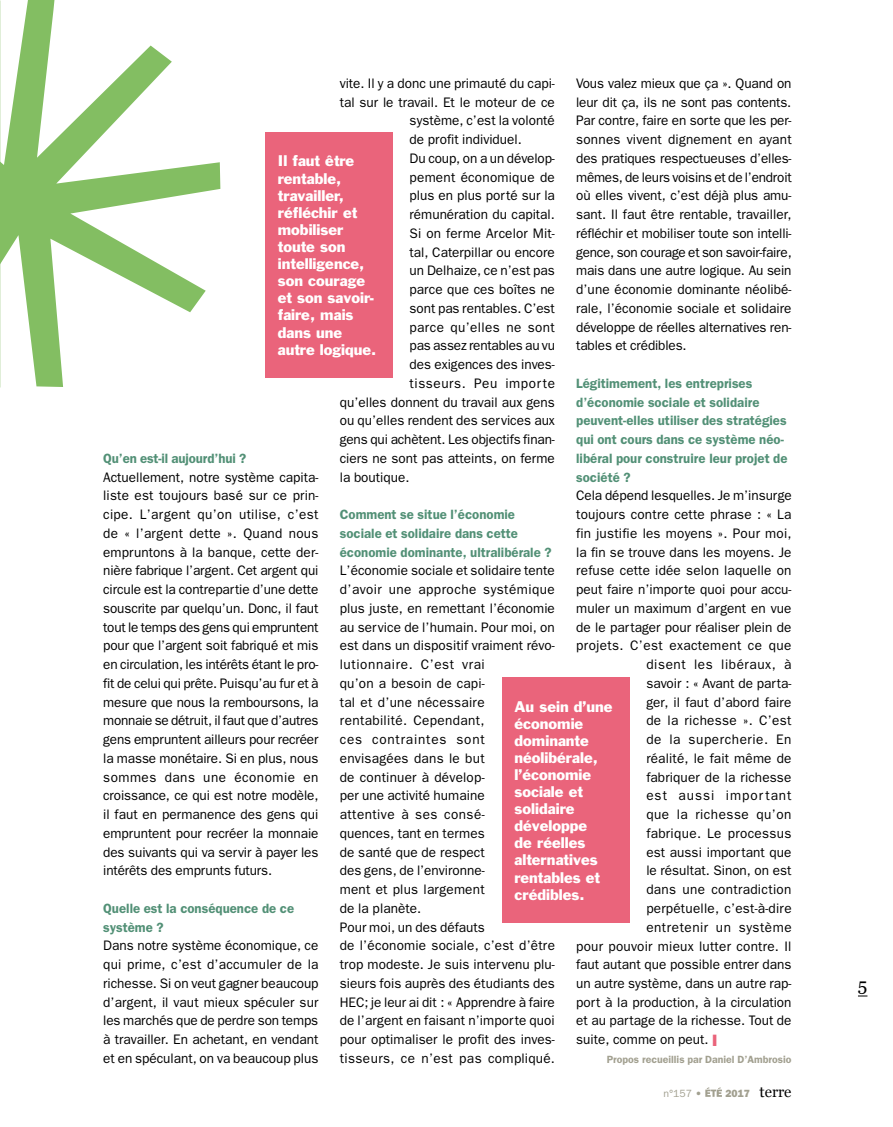
<style>
.page{position:relative;width:893px;height:1127px;background:#fff}
.page>*{position:absolute;margin:0;border:0;box-sizing:border-box;transform-origin:0 0}
.t1{font:18px "Georgia";color:#000}
.t2{font:15px "Georgia";color:#000}
.t3{font:14.25px/17.1px "Franklin Gothic";color:#fff}
.t4{font:13.8px/18.8px "Franklin Gothic";letter-spacing:.005em;color:#000;text-align:justify}
.t5{font:13.8px "Franklin Gothic";letter-spacing:.025em;color:#000}
.t6{font:13.8px "Franklin Gothic";letter-spacing:.04em;color:#000}
.t7{font:13.8px "Franklin Gothic";letter-spacing:-.015em;color:#000}
.t8{font:13.8px "Franklin Gothic";letter-spacing:.045em;color:#000}
.t9{font:13.8px "Franklin Gothic";letter-spacing:.035em;color:#000}
.t10{font:13.8px "Franklin Gothic";letter-spacing:.075em;color:#000}
.t11{font:600 13.5px/18.8px "Franklin Gothic";color:#529076}
.t12{font:600 10.5px "Franklin Gothic";color:#a2a090}
.t13{font:10.5px "Franklin Gothic";color:#a2a090}
.s1{font-weight:800;font-size:16.5px;color:#ea647b}
.s2{font-weight:800}
.s3{font-family:"Franklin Gothic";font-weight:800;font-size:10.5px;color:#a2a090}
</style>
<div class="page">
<svg style="left:705px;top:1087px;width:17px;height:10px"></svg>
<div style="left:502px;top:677px;width:127px;height:246px;background:#ea647b"></div>
<div style="left:265px;top:132px;width:128px;height:246px;background:#ea647b"></div>
<svg style="left:0;top:0;width:220px;height:387px"></svg>
<p class="t4" style="left:340px;top:73px;width:217px">vite. Il y a donc une primauté du capi-</p>
<p class="t4" style="left:340px;top:92px;width:217px">tal sur le travail. Et le moteur de ce</p>
<p class="t4" style="left:410px;top:111px;width:147px">système, c’est la volonté</p>
<p class="t4" style="left:410px;top:130px;width:114px">de profit individuel.</p>
<p class="t4" style="left:410px;top:148px;width:147px">Du coup, on a un dévelop-</p>
<p class="t4" style="left:410px;top:167px;width:147px">pement économique de</p>
<p class="t4" style="left:410px;top:186px;width:147px">plus en plus porté sur la</p>
<p class="t4" style="left:410px;top:205px;width:147px">rémunération du capital.</p>
<p class="t4" style="left:410px;top:223px;width:147px">Si on ferme Arcelor Mit-</p>
<p class="t4" style="left:410px;top:242px;width:147px">tal, Caterpillar ou encore</p>
<p class="t4" style="left:410px;top:261px;width:147px">un Delhaize, ce n’est pas</p>
<p class="t4" style="left:410px;top:280px;width:147px">parce que ces boîtes ne</p>
<p class="t4" style="left:410px;top:298px;width:147px">sont pas rentables. C’est</p>
<p class="t5" style="left:410px;top:319px;width:147px">parce qu’elles ne sont</p>
<p class="t7" style="left:410px;top:338px;width:147px">pas assez rentables au vu</p>
<p class="t4" style="left:410px;top:355px;width:147px">des exigences des inves-</p>
<p class="t6" style="left:410px;top:375px;width:147px">tisseurs. Peu importe</p>
<p class="t4" style="left:340px;top:392px;width:217px">qu’elles donnent du travail aux gens</p>
<p class="t4" style="left:340px;top:411px;width:217px">ou qu’elles rendent des services aux</p>
<p class="t4" style="left:340px;top:430px;width:217px">gens qui achètent. Les objectifs finan-</p>
<p class="t4" style="left:340px;top:448px;width:217px">ciers ne sont pas atteints, on ferme</p>
<p class="t4" style="left:340px;top:467px;width:71px">la boutique.</p>
<p class="t11" style="left:340px;top:505px;width:213px">Comment se situe l’économie sociale et solidaire dans cette économie dominante, ultralibérale ?</p>
<p class="t4" style="left:340px;top:561px;width:217px;text-align:left">L’économie sociale et solidaire tente d’avoir une approche systémique plus juste, en remettant l’économie au service de l’humain. Pour moi, on est dans un dispositif vraiment révo&shy;lutionnaire. C’est vrai<br>qu’on a besoin de capi-<br>tal et d’une nécessaire rentabilité. Cependant,<br>ces contraintes sont envisagées dans le but<br>de continuer à dévelop-<br>per une activité humaine<br>attentive à ses consé-<br>quences, tant en termes<br>de santé que de respect<br>des gens, de l’environne-<br>ment et plus largement<br>de la planète.<br>Pour moi, un des défauts<br>de l’économie sociale, c’est d’être trop modeste. Je suis intervenu plu&shy;sieurs fois auprès des étudiants des<br>HEC; je leur ai dit : « Apprendre à faire de l’argent en faisant n’importe quoi pour optimaliser le profit des inves&shy;tisseurs, ce n’est pas compliqué.</p>
<p class="t4" style="left:576px;top:73px;width:217px">Vous valez mieux que ça ». Quand on leur dit ça, ils ne sont pas contents.<br>Par contre, faire en sorte que les per&shy;sonnes vivent dignement en ayant des pratiques respectueuses d’elles&shy;mêmes, de leurs voisins et de l’endroit où elles vivent, c’est déjà plus amu&shy;sant. Il faut être rentable, travailler, réfléchir et mobiliser toute son intelli&shy;gence, son courage et son savoir-faire, mais dans une autre logique. Au sein d’une économie dominante néolibé&shy;rale, l’économie sociale et solidaire développe de réelles alternatives ren&shy;tables et crédibles.</p>
<p class="t11" style="left:576px;top:373px;width:213px">Légitimement, les entreprises d’économie sociale et solidaire peuvent-elles utiliser des stratégies qui ont cours dans ce système néo&shy;libéral pour construire leur projet de société ?</p>
<p class="t4" style="left:576px;top:486px;width:217px">Cela dépend lesquelles. Je m’insurge</p>
<p class="t4" style="left:576px;top:505px;width:217px">toujours contre cette phrase : « La</p>
<p class="t4" style="left:576px;top:523px;width:217px">fin justifie les moyens ». Pour moi,</p>
<p class="t4" style="left:576px;top:542px;width:217px">la fin se trouve dans les moyens. Je</p>
<p class="t4" style="left:576px;top:561px;width:217px">refuse cette idée selon laquelle on</p>
<p class="t4" style="left:576px;top:580px;width:217px">peut faire n’importe quoi pour accu-</p>
<p class="t4" style="left:576px;top:598px;width:217px">muler un maximum d’argent en vue</p>
<p class="t4" style="left:576px;top:617px;width:217px">de le partager pour réaliser plein de</p>
<p class="t5" style="left:576px;top:638px;width:217px">projets. C’est exactement ce que</p>
<p class="t8" style="left:646px;top:656px;width:147px">disent les libéraux, à</p>
<p class="t4" style="left:646px;top:673px;width:147px">savoir : « Avant de parta-</p>
<p class="t4" style="left:646px;top:692px;width:147px">ger, il faut d’abord faire</p>
<p class="t5" style="left:646px;top:713px;width:147px">de la richesse ». C’est</p>
<p class="t6" style="left:646px;top:731px;width:147px">de la supercherie. En</p>
<p class="t4" style="left:646px;top:748px;width:147px">réalité, le fait même de</p>
<p class="t4" style="left:646px;top:767px;width:147px">fabriquer de la richesse</p>
<p class="t10" style="left:646px;top:788px;width:147px">est aussi important</p>
<p class="t9" style="left:646px;top:806px;width:147px">que la richesse qu’on</p>
<p class="t5" style="left:646px;top:825px;width:147px">fabrique. Le processus</p>
<p class="t4" style="left:646px;top:842px;width:147px">est aussi important que</p>
<p class="t4" style="left:646px;top:861px;width:147px">le résultat. Sinon, on est</p>
<p class="t5" style="left:646px;top:881px;width:147px">dans une contradiction</p>
<p class="t4" style="left:646px;top:898px;width:147px">perpétuelle, c’est-à-dire</p>
<p class="t6" style="left:646px;top:919px;width:147px">entretenir un système</p>
<p class="t4" style="left:576px;top:936px;width:217px">pour pouvoir mieux lutter contre. Il</p>
<p class="t4" style="left:576px;top:955px;width:217px">faut autant que possible entrer dans</p>
<p class="t4" style="left:576px;top:973px;width:217px">un autre système, dans un autre rap-</p>
<p class="t4" style="left:576px;top:992px;width:217px">port à la production, à la circulation</p>
<p class="t4" style="left:576px;top:1011px;width:217px">et au partage de la richesse. Tout de</p>
<p class="t4" style="left:576px;top:1030px;width:143px">suite, comme on peut. <span class="s1">I</span></p>
<p class="t12" style="left:607px;top:1053px;width:186px">Propos recueillis par Daniel D’Ambrosio</p>
<p class="t3" style="left:278px;top:152px;width:100px">Il faut être rentable, travailler, réfléchir et mobiliser toute son intelligence, son courage et son savoir&shy;faire, mais dans une autre logique.</p>
<p class="t11" style="left:103px;top:448px;width:145px">Qu’en est-il aujourd’hui ?</p>
<p class="t4" style="left:103px;top:467px;width:217px">Actuellement, notre système capita&shy;liste est toujours basé sur ce prin&shy;cipe. L’argent qu’on utilise, c’est de « l’argent dette ». Quand nous empruntons à la banque, cette der&shy;nière fabrique l’argent. Cet argent qui circule est la contrepartie d’une dette souscrite par quelqu’un. Donc, il faut tout le temps des gens qui empruntent pour que l’argent soit fabriqué et mis en circulation, les intérêts étant le pro&shy;fit de celui qui prête. Puisqu’au fur et à mesure que nous la remboursons, la monnaie se détruit, il faut que d’autres gens empruntent ailleurs pour recréer la masse monétaire. Si en plus, nous sommes dans une économie en croissance, ce qui est notre modèle, il faut en permanence des gens qui empruntent pour recréer la monnaie des suivants qui va servir à payer les intérêts des emprunts futurs.</p>
<p class="t11" style="left:103px;top:898px;width:192px">Quelle est la conséquence de ce système ?</p>
<p class="t4" style="left:103px;top:936px;width:217px">Dans notre système économique, ce qui prime, c’est d’accumuler de la richesse. Si on veut gagner beaucoup d’argent, il vaut mieux spéculer sur les marchés que de perdre son temps à travailler. En achetant, en vendant et en spéculant, on va beaucoup plus</p>
<p class="t3" style="left:514px;top:697px;width:100px">Au sein d’une économie dominante néolibérale, l’économie sociale et solidaire développe<br>de réelles alternatives rentables et crédibles.</p>
<p class="t13" style="left:663px;top:1087px;width:40px">n°157 <span class="s2">•</span></p>
<p class="t2" style="left:725px;top:1080px;width:68px"><span class="s3">2017</span> terre</p>
<h1 class="t1" style="left:858px;top:971px;width:11px">5</h1>
</div>
